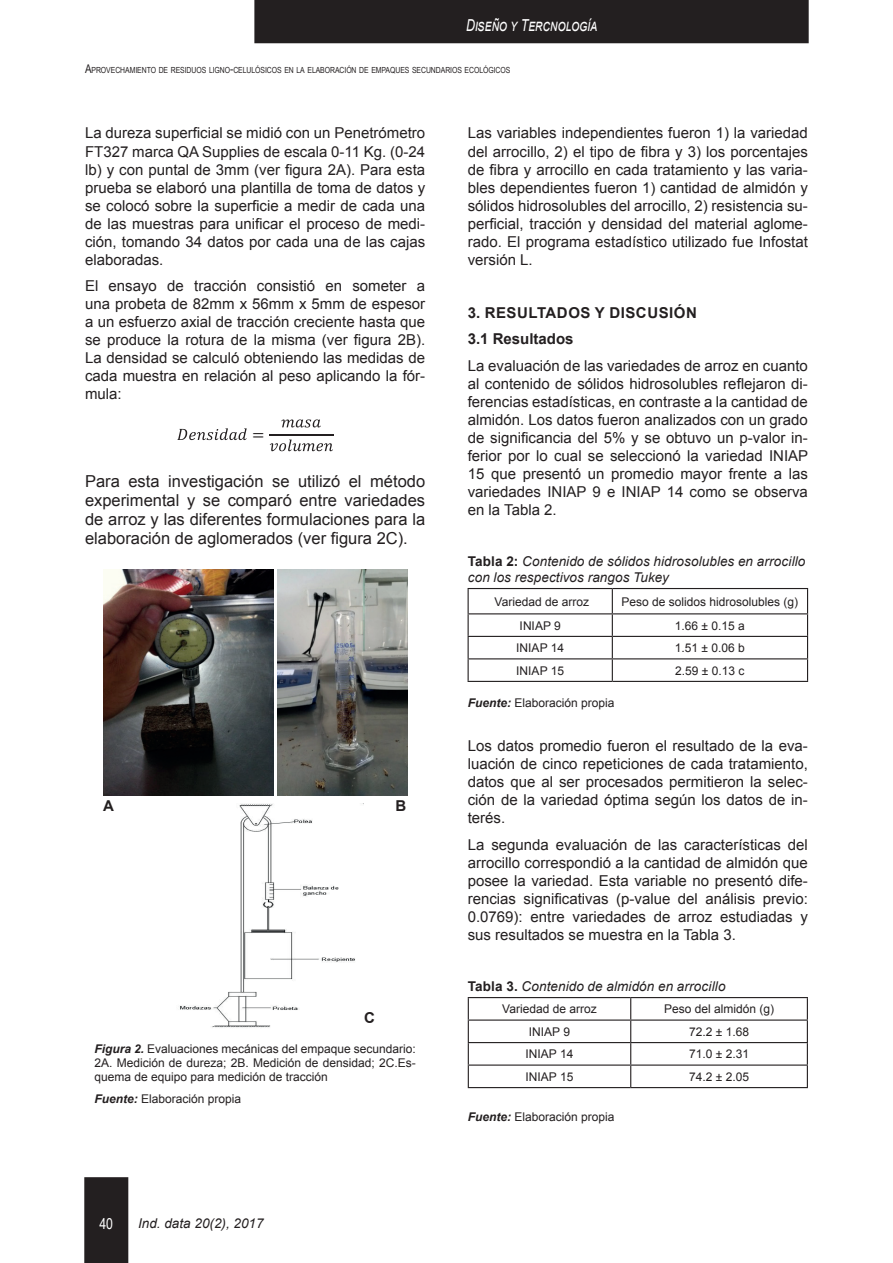
<style>
.page{position:relative;width:893px;height:1263px;background:#fff}
.page>*{position:absolute;margin:0;border:0;box-sizing:border-box;transform-origin:0 0}
.t1{font:16.5px/19px "Arial";color:#231f20;text-align:justify}
.t2{font:italic 16.5px "Arial";color:#fff;scale:.75 1}
.t3{font:16.5px "Cambria Math";color:#231f20}
.t4{font:15px/18px "Arial";color:#231f20;text-align:justify}
.t5{font:700 15px/26.5px "Arial";letter-spacing:.035em;color:#231f20}
.t6{font:15px "Arial Narrow";color:#fff}
.t7{font:italic 13.5px/16.2px "Arial";letter-spacing:.005em;color:#231f20}
.t8{font:12px/13.8px "Arial";color:#231f20;text-align:justify}
.t9{font:8.4px "Arial Narrow";letter-spacing:-.005em;color:#231f20}
.s1{font-size:12px}
.s2{font-weight:700;font-style:italic}
.s3{font-weight:700;font-style:normal}
</style>
<div class="page">
<div style="left:84px;top:1177px;width:44px;height:86px;background:#231f20"></div>
<div style="left:254px;top:0;width:555px;height:43px;background:#231f20"></div>
<hr style="left:468px;top:588px;width:144px;height:1px;background:#231f20">
<hr style="left:612px;top:588px;width:196px;height:1px;background:#231f20">
<hr style="left:468px;top:613px;width:144px;height:1px;background:#231f20">
<hr style="left:612px;top:613px;width:196px;height:1px;background:#231f20">
<hr style="left:468px;top:636px;width:144px;height:1px;background:#231f20">
<hr style="left:612px;top:636px;width:196px;height:1px;background:#231f20">
<hr style="left:468px;top:658px;width:144px;height:1px;background:#231f20">
<svg style="left:468px;top:589px;width:1px;height:92px"></svg>
<hr style="left:612px;top:658px;width:196px;height:1px;background:#231f20">
<svg style="left:612px;top:589px;width:1px;height:92px"></svg>
<svg style="left:807px;top:589px;width:1px;height:92px"></svg>
<hr style="left:468px;top:681px;width:144px;height:1px;background:#231f20">
<hr style="left:612px;top:681px;width:196px;height:1px;background:#231f20">
<hr style="left:468px;top:997px;width:163px;height:1px;background:#231f20">
<hr style="left:631px;top:997px;width:177px;height:1px;background:#231f20">
<hr style="left:468px;top:1019px;width:163px;height:2px;background:#231f20">
<hr style="left:631px;top:1019px;width:177px;height:2px;background:#231f20">
<hr style="left:468px;top:1042px;width:163px;height:1px;background:#231f20">
<hr style="left:631px;top:1042px;width:177px;height:1px;background:#231f20">
<hr style="left:468px;top:1064px;width:163px;height:2px;background:#231f20">
<svg style="left:468px;top:998px;width:1px;height:89px"></svg>
<hr style="left:631px;top:1064px;width:177px;height:2px;background:#231f20">
<svg style="left:630px;top:998px;width:1px;height:89px"></svg>
<svg style="left:807px;top:998px;width:1px;height:89px"></svg>
<hr style="left:468px;top:1087px;width:163px;height:1px;background:#231f20">
<hr style="left:631px;top:1087px;width:177px;height:1px;background:#231f20">
<img style="left:277px;top:570px;width:130px;height:225px">
<img style="left:180px;top:804px;width:184px;height:224px">
<img style="left:103px;top:570px;width:170px;height:226px">
<svg style="left:177px;top:428px;width:70px;height:12px"></svg>
<svg style="left:281px;top:419px;width:40px;height:8px"></svg>
<svg style="left:270px;top:439px;width:63px;height:12px"></svg>
<hr style="left:269px;top:435px;width:64px;height:1px;background:#231f20">
<p class="t2" style="left:466px;top:14px;width:177px">Diseño y Tercnología</p>
<p class="t9" style="left:85px;top:63px;width:427px"><span class="s1">A</span>PROVECHAMIENTO DE RESIDUOS LIGNO<span class="s1">-</span>CELULÓSICOS EN LA ELABORACIÓN DE EMPAQUES SECUNDARIOS ECOLÓGICOS</p>
<p class="t4" style="left:85px;top:124px;width:342px">La dureza superficial se midió con un Penetrómetro FT327 marca QA Supplies de escala 0-11 Kg. (0-24 lb) y con puntal de 3mm (ver figura 2A). Para esta prueba se elaboró una plantilla de toma de datos y se colocó sobre la superficie a medir de cada una de las muestras para unificar el proceso de medi&shy;ción, tomando 34 datos por cada una de las cajas elaboradas.</p>
<p class="t4" style="left:85px;top:277px;width:342px">El ensayo de tracción consistió en someter a una probeta de 82mm x 56mm x 5mm de espesor a un esfuerzo axial de tracción creciente hasta que se produce la rotura de la misma (ver figura 2B).<br>La densidad se calculó obteniendo las medidas de cada muestra en relación al peso aplicando la fór&shy;mula:</p>
<p class="t3" style="left:252px;top:423px;width:14px">=</p>
<p class="t1" style="left:85px;top:471px;width:342px">Para esta investigación se utilizó el método experimental y se comparó entre variedades de arroz y las diferentes formulaciones para la elaboración de aglomerados (ver figura 2C).</p>
<p class="t5" style="left:103px;top:792px;width:12px">A</p>
<p class="t5" style="left:395px;top:792px;width:12px">B</p>
<p class="t5" style="left:364px;top:1004px;width:12px">C</p>
<p class="t8" style="left:94px;top:1042px;width:323px"><span class="s2">Figura 2.</span> Evaluaciones mecánicas del empaque secundario:<br>2A. Medición de dureza; 2B. Medición de densidad; 2C.Es&shy;quema de equipo para medición de tracción</p>
<p class="t8" style="left:94px;top:1092px;width:148px"><span class="s2">Fuente:</span> Elaboración propia</p>
<p class="t6" style="left:99px;top:1213px;width:15px">40</p>
<p class="t7" style="left:138px;top:1215px;width:127px">Ind. data 20(2), 2017</p>
<p class="t4" style="left:468px;top:124px;width:342px">Las variables independientes fueron 1) la variedad del arrocillo, 2) el tipo de fibra y 3) los porcentajes de fibra y arrocillo en cada tratamiento y las varia&shy;bles dependientes fueron 1) cantidad de almidón y sólidos hidrosolubles del arrocillo, 2) resistencia su&shy;perficial, tracción y densidad del material aglome&shy;rado. El programa estadístico utilizado fue Infostat versión L.</p>
<p class="t5" style="left:468px;top:299px;width:231px">3. RESULTADOS Y DISCUSIÓN<br>3.1 Resultados</p>
<p class="t4" style="left:468px;top:356px;width:342px">La evaluación de las variedades de arroz en cuanto al contenido de sólidos hidrosolubles reflejaron di&shy;ferencias estadísticas, en contraste a la cantidad de almidón. Los datos fueron analizados con un grado de significancia del 5% y se obtuvo un p-valor in&shy;ferior por lo cual se seleccionó la variedad INIAP 15 que presentó un promedio mayor frente a las variedades INIAP 9 e INIAP 14 como se observa en la Tabla 2.</p>
<p class="t7" style="left:468px;top:553px;width:339px"><span class="s3">Tabla 2:</span> Contenido de sólidos hidrosolubles en arrocillo con los respectivos rangos Tukey</p>
<p class="t8" style="left:495px;top:594px;width:96px">Variedad de arroz</p>
<p class="t8" style="left:622px;top:594px;width:178px">Peso de solidos hidrosolubles (g)</p>
<p class="t8" style="left:520px;top:618px;width:43px">INIAP 9</p>
<p class="t8" style="left:675px;top:618px;width:71px">1.66 ± 0.15 a</p>
<p class="t8" style="left:516px;top:641px;width:49px">INIAP 14</p>
<p class="t8" style="left:675px;top:641px;width:71px">1.51 ± 0.06 b</p>
<p class="t8" style="left:516px;top:663px;width:49px">INIAP 15</p>
<p class="t8" style="left:675px;top:663px;width:71px">2.59 ± 0.13 c</p>
<p class="t8" style="left:468px;top:696px;width:148px"><span class="s2">Fuente:</span> Elaboración propia</p>
<p class="t4" style="left:468px;top:737px;width:342px">Los datos promedio fueron el resultado de la eva&shy;luación de cinco repeticiones de cada tratamiento, datos que al ser procesados permitieron la selec&shy;ción de la variedad óptima según los datos de in&shy;terés.</p>
<p class="t4" style="left:468px;top:835px;width:342px">La segunda evaluación de las características del arrocillo correspondió a la cantidad de almidón que posee la variedad. Esta variable no presentó dife&shy;rencias significativas (p-value del análisis previo:<br>0.0769): entre variedades de arroz estudiadas y sus resultados se muestra en la Tabla 3.</p>
<p class="t7" style="left:468px;top:978px;width:259px"><span class="s3">Tabla 3.</span> Contenido de almidón en arrocillo</p>
<p class="t8" style="left:502px;top:1002px;width:96px">Variedad de arroz</p>
<p class="t8" style="left:664px;top:1002px;width:112px">Peso del almidón (g)</p>
<p class="t8" style="left:529px;top:1024px;width:43px">INIAP 9</p>
<p class="t8" style="left:689px;top:1024px;width:61px">72.2 ± 1.68</p>
<p class="t8" style="left:526px;top:1047px;width:49px">INIAP 14</p>
<p class="t8" style="left:689px;top:1047px;width:61px">71.0 ± 2.31</p>
<p class="t8" style="left:526px;top:1069px;width:49px">INIAP 15</p>
<p class="t8" style="left:689px;top:1069px;width:61px">74.2 ± 2.05</p>
<p class="t8" style="left:468px;top:1109px;width:148px"><span class="s2">Fuente:</span> Elaboración propia</p>
</div>
